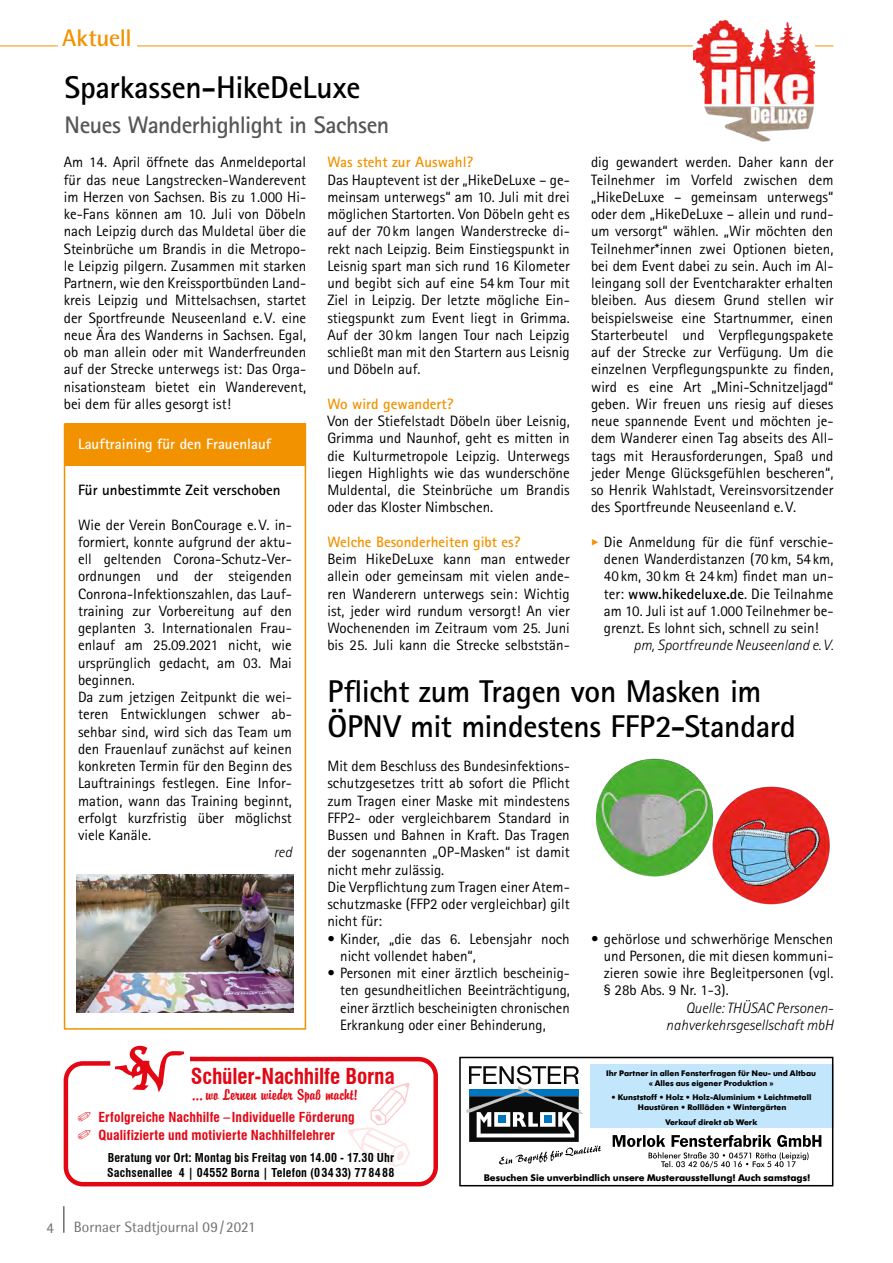
<style>
.page{position:relative;width:893px;height:1263px;background:#fff}
.page>*{position:absolute;margin:0;border:0;box-sizing:border-box;transform-origin:0 0}
.t1{font:700 31.5px/34.5px "Rotis Sans Serif";letter-spacing:-.01em;color:#000}
.t2{font:700 24px "Rotis Sans Serif";letter-spacing:-.025em;color:#575756}
.t3{font:700 24px "Rotis Semi Sans";letter-spacing:-.01em;color:#f39200}
.t4{font:700 condensed 21.45px "Swiss 721 BT";letter-spacing:-.01em;color:#e30613}
.t5{font:16.5px "Brody D";letter-spacing:.01em;color:#e30613}
.t6{font:15px/17.2px "Rotis Sans Serif";color:#000;text-align:justify}
.t7{font:italic 300 15px/17.2px "Rotis Sans Serif";color:#000;text-align:right}
.t8{font:700 15px "Rotis Sans Serif";color:#f39200}
.t9{font:700 15px "Rotis Sans Serif";color:#fff}
.t10{font:700 15px "Rotis Sans Serif";color:#000}
.t11{font:15px "Rotis Semi Sans";color:#706f6f}
.t12{font:700 condensed 13.5px/18px "Swiss 721 BT";letter-spacing:.01em;color:#e30613}
.t13{font:700 condensed 12px/15px "Swiss 721 BT";letter-spacing:.015em;color:#000}
.t14{font:700 10.05px "Futura SB";color:#000}
.t15{font:700 8.4px/10.1px "Futura SB";color:#000;text-align:center}
.s1{font-family:"Unit OT";font-weight:300;font-size:14.25px;color:#f39200}
.s2{font-weight:700}
</style>
<div class="page">
<hr style="left:63px;top:1206px;width:2px;height:27px;background:#706f6f">
<hr style="left:0;top:46px;width:833px;height:1px;background:#f39200">
<div style="left:58px;top:28px;width:78px;height:25px;background:#fff"></div>
<div style="left:65px;top:423px;width:241px;height:43px;background:#f39200"></div>
<div style="left:64px;top:423px;width:242px;height:607px;border:2px solid #f39200"></div>
<svg style="left:466px;top:1066px;width:135px;height:98px"></svg>
<div style="left:590px;top:1064px;width:243px;height:63px;background:#c2e6fb"></div>
<svg style="left:613px;top:1135px;width:208px;height:33px"></svg>
<div style="left:459px;top:1057px;width:374px;height:129px;border:2px solid #000"></div>
<svg style="left:64px;top:1056px;width:374px;height:130px"></svg>
<svg style="left:68px;top:1045px;width:123px;height:51px"></svg>
<img style="left:77px;top:875px;width:216px;height:138px">
<img style="left:693px;top:20px;width:122px;height:122px">
<img style="left:596px;top:758px;width:234px;height:147px">
<svg style="left:78px;top:1112px;width:17px;height:11px"></svg>
<svg style="left:78px;top:1130px;width:17px;height:11px"></svg>
<svg style="left:348px;top:1082px;width:71px;height:85px"></svg>
<h2 class="t3" style="left:62px;top:23px;width:71px">Aktuell</h2>
<h1 class="t1" style="left:65px;top:70px;width:297px">Sparkassen-HikeDeLuxe</h1>
<h2 class="t2" style="left:65px;top:109px;width:326px">Neues Wanderhighlight in Sachsen</h2>
<p class="t6" style="left:64px;top:153px;width:244px">Am 14. April öffnete das Anmeldeportal für das neue Langstrecken-Wanderevent im Herzen von Sachsen. Bis zu 1.000 Hi&shy;ke-Fans können am 10. Juli von Döbeln nach Leipzig durch das Muldetal über die Steinbrüche um Brandis in die Metropo&shy;le Leipzig pilgern. Zusammen mit starken Partnern, wie den Kreissportbünden Land&shy;kreis Leipzig und Mittelsachsen, startet der Sportfreunde Neuseenland e.V. eine neue Ära des Wanderns in Sachsen. Egal, ob man allein oder mit Wanderfreunden auf der Strecke unterwegs ist: Das Orga&shy;nisationsteam bietet ein Wanderevent, bei dem für alles gesorgt ist!</p>
<p class="t8" style="left:327px;top:153px;width:147px">Was steht zur Auswahl?</p>
<p class="t6" style="left:591px;top:153px;width:244px">dig gewandert werden. Daher kann der Teilnehmer im Vorfeld zwischen dem „HikeDeLuxe – gemeinsam unterwegs“ oder dem „HikeDeLuxe – allein und rund&shy;um versorgt“ wählen. „Wir möchten den Teilnehmer*innen zwei Optionen bieten, bei dem Event dabei zu sein. Auch im Al&shy;leingang soll der Eventcharakter erhalten bleiben. Aus diesem Grund stellen wir beispielsweise eine Startnummer, einen Starterbeutel und Verpflegungspakete auf der Strecke zur Verfügung. Um die einzelnen Verpflegungspunkte zu finden, wird es eine Art „Mini-Schnitzeljagd“ geben. Wir freuen uns riesig auf dieses neue spannende Event und möchten je&shy;dem Wanderer einen Tag abseits des All&shy;tags mit Herausforderungen, Spaß und jeder Menge Glücksgefühlen bescheren“, so Henrik Wahlstadt, Vereinsvorsitzender des Sportfreunde Neuseenland e.V.</p>
<p class="t6" style="left:604px;top:533px;width:231px;text-indent:-13px"><span class="s1">‣</span> Die Anmeldung für die fünf verschie&shy;denen Wanderdistanzen (70 km, 54km, 40km, 30km &amp; 24 km) findet man un&shy;ter: <span class="s2">www.hikedeluxe.de</span>. Die Teilnahme am 10. Juli ist auf 1.000 Teilnehmer be&shy;grenzt. Es lohnt sich, schnell zu sein!</p>
<p class="t7" style="left:634px;top:637px;width:201px">pm, Sportfreunde Neuseenland e. V.</p>
<p class="t6" style="left:327px;top:171px;width:244px">Das Hauptevent ist der „HikeDeLuxe – ge&shy;meinsam unterwegs“ am 10. Juli mit drei möglichen Startorten. Von Döbeln geht es auf der 70 km langen Wanderstrecke di&shy;rekt nach Leipzig. Beim Einstiegspunkt in Leisnig spart man sich rund 16 Kilometer und begibt sich auf eine 54 km Tour mit Ziel in Leipzig. Der letzte mögliche Ein&shy;stiegspunkt zum Event liegt in Grimma.<br>Auf der 30km langen Tour nach Leipzig schließt man mit den Startern aus Leisnig und Döbeln auf.</p>
<p class="t8" style="left:327px;top:394px;width:128px">Wo wird gewandert?</p>
<p class="t6" style="left:327px;top:412px;width:244px">Von der Stiefelstadt Döbeln über Leisnig, Grimma und Naunhof, geht es mitten in die Kulturmetropole Leipzig. Unterwegs liegen Highlights wie das wunderschöne Muldental, die Steinbrüche um Brandis oder das Kloster Nimbschen.</p>
<p class="t8" style="left:327px;top:532px;width:194px">Welche Besonderheiten gibt es?</p>
<p class="t6" style="left:327px;top:550px;width:244px">Beim HikeDeLuxe kann man entweder allein oder gemeinsam mit vielen ande&shy;ren Wanderern unterwegs sein: Wichtig ist, jeder wird rundum versorgt! An vier Wochenenden im Zeitraum vom 25. Juni bis 25. Juli kann die Strecke selbststän-</p>
<p class="t9" style="left:78px;top:435px;width:195px">Lauftraining für den Frauenlauf</p>
<p class="t10" style="left:78px;top:480px;width:204px">Für unbestimmte Zeit verschoben</p>
<p class="t6" style="left:78px;top:516px;width:215px;text-align:left">Wie der Verein BonCourage e.V. in&shy;formiert, konnte aufgrund der aktu&shy;ell geltenden Corona-Schutz-Ver&shy;ordnungen und der steigenden<br>Conrona-Infektionszahlen, das Lauf&shy;training zur Vorbereitung auf den geplanten 3. Internationalen Frau&shy;enlauf am 25.09.2021 nicht, wie ursprünglich gedacht, am 03. Mai beginnen.<br>Da zum jetzigen Zeitpunkt die wei&shy;teren Entwicklungen schwer ab&shy;sehbar sind, wird sich das Team um den Frauenlauf zunächst auf keinen konkreten Termin für den Beginn des<br>Lauftrainings festlegen. Eine Infor&shy;mation, wann das Training beginnt, erfolgt kurzfristig über möglichst viele Kanäle.</p>
<p class="t7" style="left:274px;top:844px;width:20px">red</p>
<h1 class="t1" style="left:327px;top:674px;width:470px">Pflicht zum Tragen von Masken im<br>ÖPNV mit mindestens FFP2-Standard</h1>
<p class="t6" style="left:327px;top:757px;width:244px;text-align:left">Mit dem Beschluss des Bundesinfektions&shy;schutzgesetzes tritt ab sofort die Pflicht zum Tragen einer Maske mit mindestens FFP2- oder vergleichbarem Standard in Bussen und Bahnen in Kraft. Das Tragen der sogenannten „OP-Masken“ ist damit nicht mehr zulässig.<br>Die Verpflichtung zum Tragen einer Atem&shy;schutzmaske (FFP2 oder vergleichbar) gilt nicht für:</p>
<p class="t6" style="left:340px;top:930px;width:231px;text-indent:-13px">• Kinder, „die das 6. Lebensjahr noch nicht vollendet haben“,</p>
<p class="t6" style="left:340px;top:964px;width:231px;text-indent:-13px">• Personen mit einer ärztlich bescheinig&shy;ten gesundheitlichen Beeinträchtigung, einer ärztlich bescheinigten chronischen Erkrankung oder einer Behinderung,</p>
<p class="t6" style="left:604px;top:930px;width:231px;text-indent:-13px">• gehörlose und schwerhörige Menschen und Personen, die mit diesen kommuni&shy;zieren sowie ihre Begleitpersonen (vgl. § 28b Abs. 9 Nr. 1-3).</p>
<p class="t7" style="left:666px;top:999px;width:169px">Quelle: THÜSAC Personen&shy;nahverkehrsgesellschaft mbH</p>
<h3 class="t4" style="left:191px;top:1064px;width:205px">Schüler-Nachhilfe Borna</h3>
<p class="t5" style="left:192px;top:1086px;width:167px">... wo Lernen wieder Spaß macht!</p>
<p class="t12" style="left:98px;top:1108px;width:258px">Erfolgreiche Nachhilfe –Individuelle Förderung<br>Qualifizierte und motivierte Nachhilfelehrer</p>
<p class="t13" style="left:107px;top:1150px;width:289px">Beratung vor Ort: Montag bis Freitag von 14.00 - 17.30 Uhr<br>Sachsenallee 4 | 04552 Borna | Telefon (0 3433) 778488</p>
<p class="t11" style="left:46px;top:1219px;width:9px">4</p>
<p class="t11" style="left:74px;top:1218px;width:184px">Bornaer Stadtjournal 09/2021</p>
<p class="t15" style="left:606px;top:1068px;width:211px">Ihr Partner in allen Fensterfragen für Neu- und Altbau « Alles aus eigener Produktion »</p>
<p class="t15" style="left:611px;top:1092px;width:202px">• Kunststoff • Holz • Holz-Aluminium • Leichtmetall<br>Haustüren • Rollläden • Wintergärten</p>
<p class="t15" style="left:665px;top:1117px;width:94px">Verkauf direkt ab Werk</p>
<p class="t14" style="left:484px;top:1172px;width:328px">Besuchen Sie unverbindlich unsere Musterausstellung! Auch samstags!</p>
</div>
